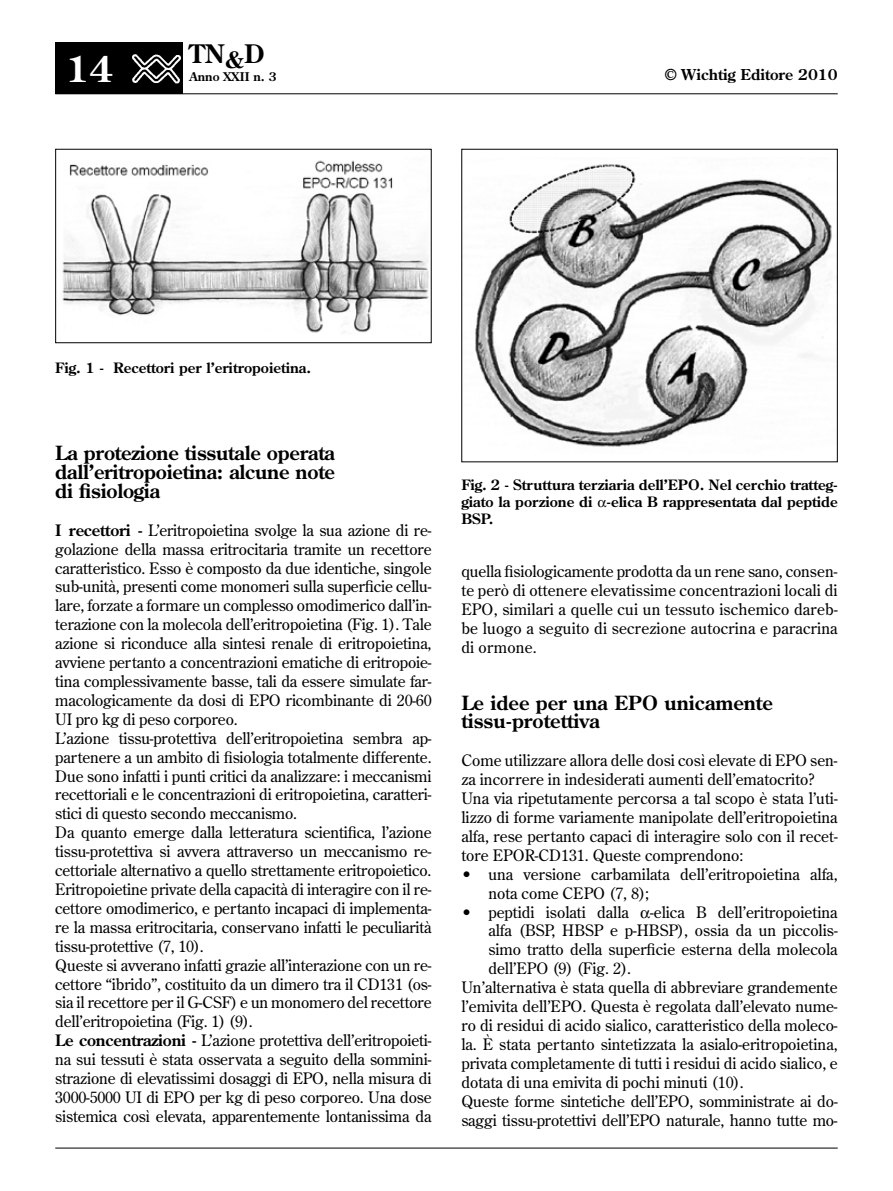
<style>
.page{position:relative;width:893px;height:1191px;background:#fff}
.page>*{position:absolute;margin:0;border:0;box-sizing:border-box;transform-origin:0 0}
.t1{font:700 36px "Century Old Style";color:#fff}
.t2{font:700 25.5px "Century Old Style";color:#000}
.t3{font:700 19.5px/18.9px "Century Old Style";letter-spacing:-.01em;color:#000}
.t4{font:15.75px/18.9px "Century Old Style";letter-spacing:-.01em;color:#000}
.t5{font:700 15px "Century Old Style";color:#000}
.t6{font:700 14.25px/17.2px "Century Old Style";color:#000;text-align:justify}
.t7{font:700 12px "Century Old Style";color:#000}
.s1{font-weight:700}
</style>
<div class="page">
<hr style="left:55px;top:93px;width:783px;height:1px;background:#000">
<div style="left:55px;top:43px;width:128px;height:51px;background:#000"></div>
<img style="left:132px;top:54px;width:49px;height:30px">
<hr style="left:55px;top:1147px;width:783px;height:1px;background:#000">
<img style="left:62px;top:160px;width:367px;height:173px">
<img style="left:475px;top:164px;width:357px;height:283px">
<h1 class="t1" style="left:66px;top:45px;width:49px">14</h1>
<h2 class="t2" style="left:190px;top:37px;width:76px">TN<sub>&amp;</sub>D</h2>
<p class="t7" style="left:190px;top:68px;width:89px">Anno XXII n. 3</p>
<p class="t5" style="left:665px;top:65px;width:174px">© Wichtig Editore 2010</p>
<p class="t6" style="left:55px;top:359px;width:257px">Fig. 1 - Recettori per l’eritropoietina.</p>
<p class="t3" style="left:55px;top:443px;width:281px;text-align:justify">La protezione tissutale operata dall’eritropoietina: alcune note di fisiologia</p>
<p class="t4" style="left:55px;top:520px;width:378px"><span class="s1">I recettori -</span> L’eritropoietina svolge la sua azione di re&shy;golazione della massa eritrocitaria tramite un recettore caratteristico. Esso è composto da due identiche, singole sub-unità, presenti come monomeri sulla superficie cellu&shy;lare, forzate a formare un complesso omodimerico dall’in&shy;terazione con la molecola dell’eritropoietina (Fig. 1). Tale azione si riconduce alla sintesi renale di eritropoietina, avviene pertanto a concentrazioni ematiche di eritropoie&shy;tina complessivamente basse, tali da essere simulate far&shy;macologicamente da dosi di EPO ricombinante di 20-60<br>UI pro kg di peso corporeo.<br>L’azione tissu-protettiva dell’eritropoietina sembra ap&shy;partenere a un ambito di fisiologia totalmente differente.<br>Due sono infatti i punti critici da analizzare: i meccanismi recettoriali e le concentrazioni di eritropoietina, caratteri&shy;stici di questo secondo meccanismo.<br>Da quanto emerge dalla letteratura scientifica, l’azione tissu-protettiva si avvera attraverso un meccanismo re&shy;cettoriale alternativo a quello strettamente eritropoietico.<br>Eritropoietine private della capacità di interagire con il re&shy;cettore omodimerico, e pertanto incapaci di implementa&shy;re la massa eritrocitaria, conservano infatti le peculiarità tissu-protettive (7, 10).<br>Queste si avverano infatti grazie all’interazione con un re&shy;cettore “ibrido”, costituito da un dimero tra il CD131 (os&shy;sia il recettore per il G-CSF) e un monomero del recettore dell’eritropoietina (Fig. 1) (9).<br><span class="s1">Le concentrazioni -</span> L’azione protettiva dell’eritropoieti&shy;na sui tessuti è stata osservata a seguito della sommini&shy;strazione di elevatissimi dosaggi di EPO, nella misura di 3000-5000 UI di EPO per kg di peso corporeo. Una dose sistemica così elevata, apparentemente lontanissima da</p>
<p class="t6" style="left:461px;top:475px;width:378px">Fig. 2 - Struttura terziaria dell’EPO. Nel cerchio tratteg&shy;giato la porzione di -elica B rappresentata dal peptide BSP.</p>
<p class="t4" style="left:461px;top:561px;width:378px;text-align:justify">quella fisiologicamente prodotta da un rene sano, consen&shy;te però di ottenere elevatissime concentrazioni locali di EPO, similari a quelle cui un tessuto ischemico dareb&shy;be luogo a seguito di secrezione autocrina e paracrina di ormone.</p>
<p class="t3" style="left:461px;top:692px;width:313px">Le idee per una EPO unicamente tissu-protettiva</p>
<p class="t4" style="left:461px;top:750px;width:378px">Come utilizzare allora delle dosi così elevate di EPO sen&shy;za incorrere in indesiderati aumenti dell’ematocrito?<br>Una via ripetutamente percorsa a tal scopo è stata l’uti&shy;lizzo di forme variamente manipolate dell’eritropoietina alfa, rese pertanto capaci di interagire solo con il recet&shy;tore EPOR-CD131. Queste comprendono:</p>
<p class="t4" style="left:488px;top:864px;width:351px;text-indent:-27px">• una versione carbamilata dell’eritropoietina alfa, nota come CEPO (7, 8);</p>
<p class="t4" style="left:461px;top:902px;width:169px">• peptidi isolati dalla</p>
<p class="t4" style="left:650px;top:902px;width:189px">-elica B dell’eritropoietina</p>
<p class="t4" style="left:488px;top:920px;width:351px">alfa (BSP, HBSP e p-HBSP), ossia da un piccolis-</p>
<p class="t4" style="left:488px;top:939px;width:351px">simo tratto della superficie esterna della molecola</p>
<p class="t4" style="left:488px;top:958px;width:144px">dell’EPO (9) (Fig. 2).</p>
<p class="t4" style="left:461px;top:977px;width:378px">Un’alternativa è stata quella di abbreviare grandemente</p>
<p class="t4" style="left:461px;top:996px;width:378px">l’emivita dell’EPO. Questa è regolata dall’elevato nume-</p>
<p class="t4" style="left:461px;top:1015px;width:378px">ro di residui di acido sialico, caratteristico della moleco-</p>
<p class="t4" style="left:461px;top:1034px;width:378px">la. È stata pertanto sintetizzata la asialo-eritropoietina,</p>
<p class="t4" style="left:461px;top:1053px;width:378px">privata completamente di tutti i residui di acido sialico, e</p>
<p class="t4" style="left:461px;top:1072px;width:284px">dotata di una emivita di pochi minuti (10).</p>
<p class="t4" style="left:461px;top:1091px;width:378px">Queste forme sintetiche dell’EPO, somministrate ai do-</p>
<p class="t4" style="left:461px;top:1109px;width:378px">saggi tissu-protettivi dell’EPO naturale, hanno tutte mo-</p>
</div>
